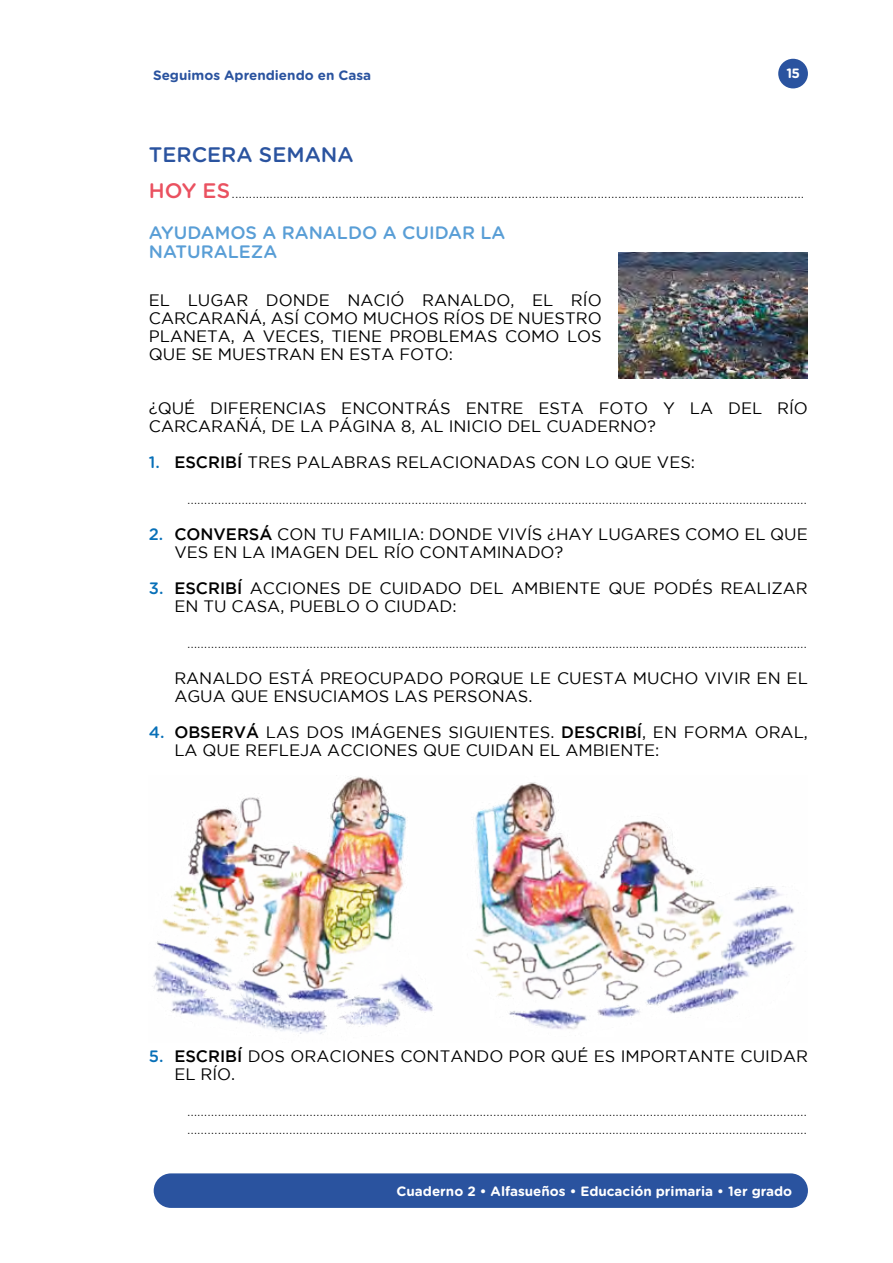
<style>
.page{position:relative;width:893px;height:1263px;background:#fff}
.page>*{position:absolute;margin:0;border:0;box-sizing:border-box;transform-origin:0 0}
.t1{font:500 21px "Gotham Rounded";color:#2a539f}
.t2{font:500 18px/19.5px "Gotham Rounded";color:#599ed6}
.t3{font:16.5px/18px "Gotham";color:#000}
.t4{font:300 15px/18px "Gotham";color:#000}
.t5{font:700 13.5px "Gotham Rounded";color:#fff}
.t6{font:700 13.5px "Gotham Rounded";color:#2a539f}
.s1{font-family:"Gotham Rounded";font-weight:500;font-size:21px;color:#ea5160}
.s2{font-family:"Gotham Rounded";font-weight:500;color:#0870b8}
.s3{font-weight:500}
</style>
<div class="page">
<div style="left:778px;top:59px;width:30px;height:29px;background:#2a539f;border-radius:50%"></div>
<div style="left:154px;top:1173px;width:654px;height:35px;background:#2a539f;border-radius:17px"></div>
<img style="left:619px;top:252px;width:189px;height:126px">
<img style="left:152px;top:775px;width:643px;height:259px">
<p class="t6" style="left:153px;top:66px;width:220px">Seguimos Aprendiendo en Casa</p>
<p class="t5" style="left:786px;top:64px;width:15px">15</p>
<p class="t1" style="left:149px;top:140px;width:206px">TERCERA SEMANA</p>
<p class="t4" style="left:149px;top:184px;width:657px"><span class="s1">HOY ES</span>......................................................................................................................................................................</p>
<p class="t2" style="left:149px;top:222px;width:358px">AYUDAMOS A RANALDO A CUIDAR LA<br>NATURALEZA</p>
<p class="t3" style="left:149px;top:291px;width:454px;text-align:justify">EL LUGAR DONDE NACIÓ RANALDO, EL RÍO CARCARAÑÁ, ASÍ COMO MUCHOS RÍOS DE NUESTRO PLANETA, A VECES, TIENE PROBLEMAS COMO LOS QUE SE MUESTRAN EN ESTA FOTO:</p>
<p class="t3" style="left:149px;top:399px;width:661px">¿QUÉ DIFERENCIAS ENCONTRÁS ENTRE ESTA FOTO Y LA DEL RÍO<br>CARCARAÑÁ, DE LA PÁGINA 8, AL INICIO DEL CUADERNO?</p>
<p class="t3" style="left:149px;top:453px;width:548px"><span class="s2">1.</span> <span class="s3">ESCRIBÍ</span> TRES PALABRAS RELACIONADAS CON LO QUE VES:</p>
<p class="t4" style="left:187px;top:490px;width:621px">…………………………………………………………………………………………………………………….......................………………………</p>
<p class="t3" style="left:174px;top:525px;width:635px;text-indent:-26px"><span class="s2">2.</span> <span class="s3">CONVERSÁ</span> CON TU FAMILIA: DONDE VIVÍS ¿HAY LUGARES COMO EL QUE<br>VES EN LA IMAGEN DEL RÍO CONTAMINADO?</p>
<p class="t3" style="left:174px;top:579px;width:635px;text-indent:-26px"><span class="s2">3.</span> <span class="s3">ESCRIBÍ</span> ACCIONES DE CUIDADO DEL AMBIENTE QUE PODÉS REALIZAR<br>EN TU CASA, PUEBLO O CIUDAD:</p>
<p class="t4" style="left:187px;top:634px;width:621px">…………………………………………………………………………………………………………………….......................………………………</p>
<p class="t3" style="left:174px;top:669px;width:635px">RANALDO ESTÁ PREOCUPADO PORQUE LE CUESTA MUCHO VIVIR EN EL<br>AGUA QUE ENSUCIAMOS LAS PERSONAS.</p>
<p class="t3" style="left:174px;top:723px;width:635px;text-indent:-26px"><span class="s2">4.</span> <span class="s3">OBSERVÁ</span> LAS DOS IMÁGENES SIGUIENTES. <span class="s3">DESCRIBÍ</span>, EN FORMA ORAL,<br>LA QUE REFLEJA ACCIONES QUE CUIDAN EL AMBIENTE:</p>
<p class="t3" style="left:174px;top:1047px;width:635px;text-indent:-26px"><span class="s2">5.</span> <span class="s3">ESCRIBÍ</span> DOS ORACIONES CONTANDO POR QUÉ ES IMPORTANTE CUIDAR<br>EL RÍO.</p>
<p class="t4" style="left:187px;top:1102px;width:621px">…………………………………………………………………………………………………………………….......................……………………… …………………………………………………………………………………………………………………….......................………………………</p>
<p class="t5" style="left:397px;top:1181px;width:397px">Cuaderno 2 • Alfasueños • Educación primaria • 1er grado</p>
</div>
